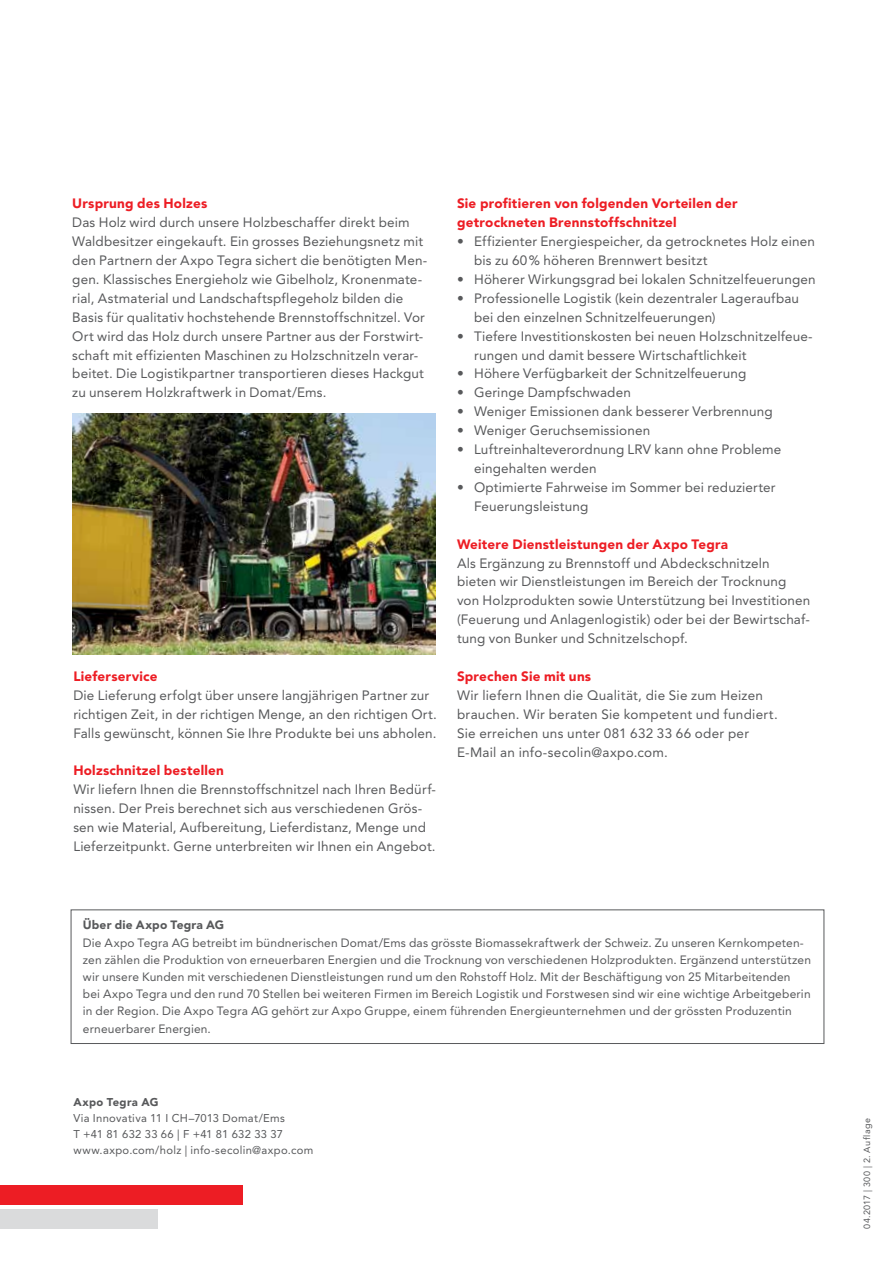
<style>
.page{position:relative;width:893px;height:1263px;background:#fff}
.page>*{position:absolute;margin:0;border:0;box-sizing:border-box;transform-origin:0 0}
.t1{font:13.5px/18.9px "Avenir LT Pro";letter-spacing:.01em;color:#58595b}
.t2{font:900 13.5px/18.9px "Avenir LT Pro";letter-spacing:.015em;color:#ed1d24}
.t3{font:12px/17.2px "Avenir LT Pro";letter-spacing:.015em;color:#58595b}
.t4{font:900 12px "Avenir LT Pro";letter-spacing:.015em;color:#58595b}
.t5{font:11.25px/15.8px "Avenir LT Pro";letter-spacing:.03em;color:#58595b}
.t6{font:900 11.25px "Avenir LT Pro";letter-spacing:.03em;color:#58595b}
.t7{font:9px "Avenir LT Pro";letter-spacing:.045em;color:#58595b}
</style>
<div class="page">
<img style="left:72px;top:414px;width:364px;height:241px">
<div style="left:0;top:1210px;width:157px;height:19px;background:#dadbdc"></div>
<div style="left:0;top:1185px;width:242px;height:20px;background:#ed1d24"></div>
<div style="left:71px;top:910px;width:753px;height:134px;border:1px solid #58595b"></div>
<p class="t2" style="left:72px;top:194px;width:137px">Ursprung des Holzes</p>
<p class="t1" style="left:72px;top:213px;width:357px">Das Holz wird durch unsere Holzbeschaffer direkt beim Waldbesitzer eingekauft. Ein grosses Beziehungsnetz mit den Partnern der Axpo Tegra sichert die benötigten Men&shy;gen. Klassisches Energieholz wie Gibelholz, Kronenmate&shy;rial, Astmaterial und Landschaftspflegeholz bilden die Basis für qualitativ hochstehende Brennstoffschnitzel. Vor Ort wird das Holz durch unsere Partner aus der Forstwirt&shy;schaft mit effizienten Maschinen zu Holzschnitzeln verar&shy;beitet. Die Logistikpartner transportieren dieses Hackgut zu unserem Holzkraftwerk in Domat/Ems.</p>
<p class="t2" style="left:73px;top:667px;width:86px">Lieferservice</p>
<p class="t1" style="left:73px;top:686px;width:365px">Die Lieferung erfolgt über unsere langjährigen Partner zur richtigen Zeit, in der richtigen Menge, an den richtigen Ort.<br>Falls gewünscht, können Sie Ihre Produkte bei uns abholen.</p>
<p class="t2" style="left:73px;top:761px;width:152px">Holzschnitzel bestellen</p>
<p class="t1" style="left:73px;top:780px;width:364px">Wir liefern Ihnen die Brennstoffschnitzel nach Ihren Bedürf&shy;nissen. Der Preis berechnet sich aus verschiedenen Grös&shy;sen wie Material, Aufbereitung, Lieferdistanz, Menge und Lieferzeitpunkt. Gerne unterbreiten wir Ihnen ein Angebot.</p>
<p class="t2" style="left:457px;top:194px;width:282px">Sie profitieren von folgenden Vorteilen der getrockneten Brennstoffschnitzel</p>
<p class="t1" style="left:474px;top:232px;width:342px;text-indent:-17px">• Effizienter Energiespeicher, da getrocknetes Holz einen bis zu 60% höheren Brennwert besitzt</p>
<p class="t1" style="left:457px;top:270px;width:360px">• Höherer Wirkungsgrad bei lokalen Schnitzelfeuerungen</p>
<p class="t1" style="left:474px;top:289px;width:326px;text-indent:-17px">• Professionelle Logistik (kein dezentraler Lageraufbau bei den einzelnen Schnitzelfeuerungen)</p>
<p class="t1" style="left:474px;top:326px;width:340px;text-indent:-17px">• Tiefere Investitionskosten bei neuen Holzschnitzelfeue&shy;rungen und damit bessere Wirtschaftlichkeit</p>
<p class="t1" style="left:457px;top:364px;width:291px">• Höhere Verfügbarkeit der Schnitzelfeuerung</p>
<p class="t1" style="left:457px;top:383px;width:175px">• Geringe Dampfschwaden</p>
<p class="t1" style="left:457px;top:402px;width:317px">• Weniger Emissionen dank besserer Verbrennung</p>
<p class="t1" style="left:457px;top:421px;width:195px">• Weniger Geruchsemissionen</p>
<p class="t1" style="left:474px;top:440px;width:309px;text-indent:-17px">• Luftreinhalteverordnung LRV kann ohne Probleme eingehalten werden</p>
<p class="t1" style="left:474px;top:478px;width:303px;text-indent:-17px">• Optimierte Fahrweise im Sommer bei reduzierter<br>Feuerungsleistung</p>
<p class="t2" style="left:457px;top:534px;width:272px">Weitere Dienstleistungen der Axpo Tegra</p>
<p class="t1" style="left:457px;top:553px;width:355px">Als Ergänzung zu Brennstoff und Abdeckschnitzeln bieten wir Dienstleistungen im Bereich der Trocknung von Holzprodukten sowie Unterstützung bei Investitionen (Feuerung und Anlagenlogistik) oder bei der Bewirtschaf&shy;tung von Bunker und Schnitzelschopf.</p>
<p class="t2" style="left:457px;top:667px;width:136px">Sprechen Sie mit uns</p>
<p class="t1" style="left:457px;top:686px;width:322px">Wir liefern Ihnen die Qualität, die Sie zum Heizen brauchen. Wir beraten Sie kompetent und fundiert.<br>Sie erreichen uns unter 081 632 33 66 oder per E-Mail an info-secolin@axpo.com.</p>
<p class="t4" style="left:83px;top:918px;width:143px">Über die Axpo Tegra AG</p>
<p class="t3" style="left:83px;top:934px;width:730px">Die Axpo Tegra AG betreibt im bündnerischen Domat/Ems das grösste Biomassekraftwerk der Schweiz. Zu unseren Kernkompeten&shy;zen zählen die Produktion von erneuerbaren Energien und die Trocknung von verschiedenen Holzprodukten. Ergänzend unterstützen wir unsere Kunden mit verschiedenen Dienstleistungen rund um den Rohstoff Holz. Mit der Beschäftigung von 25 Mitarbeitenden<br>bei Axpo Tegra und den rund 70 Stellen bei weiteren Firmen im Bereich Logistik und Forstwesen sind wir eine wichtige Arbeitgeberin in der Region. Die Axpo Tegra AG gehört zur Axpo Gruppe, einem führenden Energieunternehmen und der grössten Produzentin erneuerbarer Energien.</p>
<p class="t6" style="left:73px;top:1096px;width:87px">Axpo Tegra AG</p>
<p class="t5" style="left:73px;top:1110px;width:241px">Via Innovativa 11 I CH–7013 Domat/Ems<br>T +41 81 632 33 66 | F +41 81 632 33 37 www.axpo.com/holz | info-secolin@axpo.com</p>
<p class="t7" style="left:861px;top:1229px;width:112px;rotate:-90deg">04.2017 | 300 | 2. Auflage</p>
</div>
